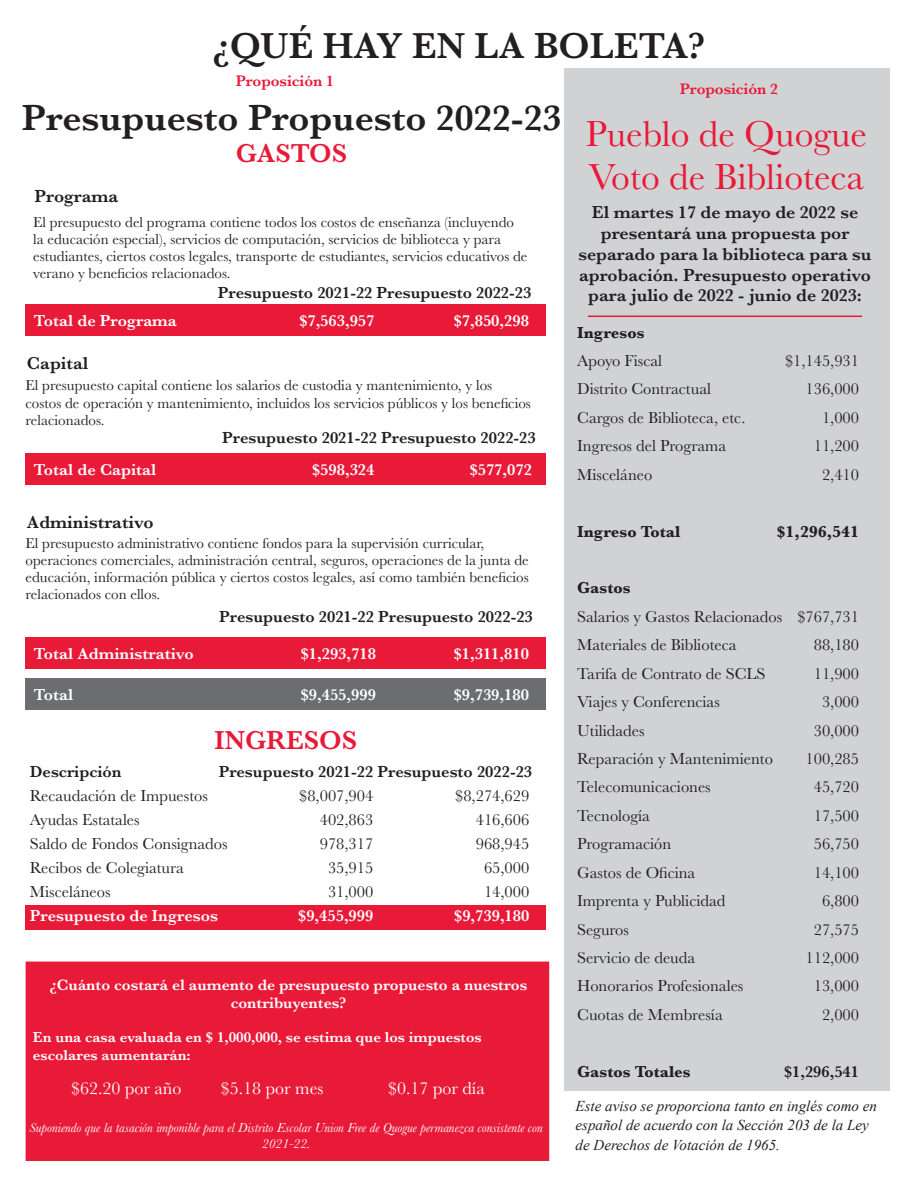
<style>
.page{position:relative;width:918px;height:1188px;background:#fff}
.page>*{position:absolute;margin:0;border:0;box-sizing:border-box;transform-origin:0 0}
.t1{font:600 37.5px "Baskerville";color:#231f20}
.t2{font:37.5px/43.2px "Baskerville";color:#e91938}
.t3{font:600 27px "Baskerville";color:#e91938}
.t4{font:600 18px/20.7px "Baskerville";color:#231f20;text-align:center}
.t5{font:18px "Baskerville";color:#fff}
.t6{font:16.5px/28.5px "Baskerville";color:#231f20}
.t7{font:600 16.5px "Baskerville";color:#fff}
.t8{font:600 16.5px "Baskerville";color:#231f20}
.t9{font:700 16.5px "Baskerville";color:#231f20}
.t10{font:600 15.75px/18.1px "Baskerville";color:#fff;text-align:center}
.t11{font:600 15.75px "Baskerville";letter-spacing:-.005em;color:#e91938}
.t12{font:15px/17.2px "Baskerville";color:#231f20}
.t13{font:italic 15px/19.8px "Times New Roman";color:#231f20}
.t14{font:600 15px/17.2px "Baskerville";color:#fff}
.t15{font:italic 13.5px/15.5px "Baskerville";color:#fff;text-align:center}
</style>
<div class="page">
<div style="left:26px;top:304px;width:520px;height:32px;background:#e91938"></div>
<div style="left:26px;top:453px;width:520px;height:32px;background:#e91938"></div>
<div style="left:26px;top:905px;width:520px;height:24px;background:#e91938"></div>
<div style="left:564px;top:68px;width:326px;height:1023px;background:#d1d2d4"></div>
<div style="left:26px;top:637px;width:520px;height:32px;background:#e91938"></div>
<div style="left:26px;top:962px;width:523px;height:199px;background:#e91938"></div>
<hr style="left:588px;top:316px;width:274px;height:1px;background:#e91938">
<div style="left:26px;top:678px;width:520px;height:32px;background:#6c6d70"></div>
<h1 class="t1" style="left:213px;top:20px;width:494px">¿QUÉ HAY EN LA BOLETA?</h1>
<p class="t11" style="left:236px;top:70px;width:100px">Proposición 1</p>
<h1 class="t1" style="left:22px;top:91px;width:541px">Presupuesto Propuesto 2022-23</h1>
<h2 class="t3" style="left:236px;top:134px;width:113px">GASTOS</h2>
<p class="t4" style="left:35px;top:185px;width:85px">Programa</p>
<p class="t12" style="left:33px;top:213px;width:496px">El presupuesto del programa contiene todos los costos de enseñanza (incluyendo la educación especial), servicios de computación, servicios de biblioteca y para estudiantes, ciertos costos legales, transporte de estudiantes, servicios educativos de verano y beneficios relacionados.</p>
<p class="t8" style="left:218px;top:281px;width:315px">Presupuesto 2021-22 Presupuesto 2022-23</p>
<p class="t7" style="left:34px;top:309px;width:144px">Total de Programa</p>
<p class="t7" style="left:299px;top:309px;width:77px">$7,563,957</p>
<p class="t7" style="left:454px;top:309px;width:77px">$7,850,298</p>
<p class="t4" style="left:27px;top:352px;width:63px">Capital</p>
<p class="t12" style="left:26px;top:377px;width:507px">El presupuesto capital contiene los salarios de custodia y mantenimiento, y los costos de operación y mantenimiento, incluidos los servicios públicos y los beneficios relacionados.</p>
<p class="t8" style="left:222px;top:426px;width:315px">Presupuesto 2021-22 Presupuesto 2022-23</p>
<p class="t7" style="left:34px;top:458px;width:124px">Total de Capital</p>
<p class="t7" style="left:312px;top:458px;width:64px">$598,324</p>
<p class="t7" style="left:470px;top:458px;width:64px">$577,072</p>
<p class="t4" style="left:27px;top:511px;width:128px">Administrativo</p>
<p class="t12" style="left:26px;top:534px;width:505px">El presupuesto administrativo contiene fondos para la supervisión curricular, operaciones comerciales, administración central, seguros, operaciones de la junta de educación, información pública y ciertos costos legales, así como también beneficios relacionados con ellos.</p>
<p class="t8" style="left:219px;top:605px;width:315px">Presupuesto 2021-22 Presupuesto 2022-23</p>
<p class="t7" style="left:34px;top:642px;width:161px">Total Administrativo</p>
<p class="t7" style="left:301px;top:642px;width:77px">$1,293,718</p>
<p class="t7" style="left:454px;top:642px;width:77px">$1,311,810</p>
<p class="t7" style="left:34px;top:683px;width:41px">Total</p>
<p class="t7" style="left:301px;top:683px;width:77px">$9,455,999</p>
<p class="t7" style="left:454px;top:683px;width:77px">$9,739,180</p>
<h2 class="t3" style="left:215px;top:721px;width:144px">INGRESOS</h2>
<p class="t8" style="left:30px;top:760px;width:93px">Descripción</p>
<p class="t8" style="left:219px;top:760px;width:315px">Presupuesto 2021-22 Presupuesto 2022-23</p>
<p class="t6" style="left:30px;top:782px;width:180px">Recaudación de Impuestos</p>
<p class="t6" style="left:299px;top:782px;width:76px">$8,007,904</p>
<p class="t6" style="left:455px;top:782px;width:76px">$8,274,629</p>
<p class="t6" style="left:30px;top:806px;width:111px">Ayudas Estatales</p>
<p class="t6" style="left:320px;top:806px;width:55px">402,863</p>
<p class="t6" style="left:476px;top:806px;width:55px">416,606</p>
<p class="t6" style="left:30px;top:830px;width:199px">Saldo de Fondos Consignados</p>
<p class="t6" style="left:320px;top:830px;width:55px">978,317</p>
<p class="t6" style="left:476px;top:830px;width:55px">968,945</p>
<p class="t6" style="left:30px;top:854px;width:155px">Recibos de Colegiatura</p>
<p class="t6" style="left:328px;top:854px;width:47px">35,915</p>
<p class="t6" style="left:484px;top:854px;width:47px">65,000</p>
<p class="t6" style="left:30px;top:878px;width:82px">Misceláneos</p>
<p class="t6" style="left:328px;top:878px;width:47px">31,000</p>
<p class="t6" style="left:484px;top:878px;width:47px">14,000</p>
<p class="t7" style="left:30px;top:904px;width:190px">Presupuesto de Ingresos</p>
<p class="t7" style="left:298px;top:904px;width:77px">$9,455,999</p>
<p class="t7" style="left:454px;top:904px;width:77px">$9,739,180</p>
<p class="t10" style="left:50px;top:975px;width:479px">¿Cuánto costará el aumento de presupuesto propuesto a nuestros contribuyentes?</p>
<p class="t14" style="left:33px;top:1029px;width:450px">En una casa evaluada en $ 1,000,000, se estima que los impuestos escolares aumentarán:</p>
<p class="t5" style="left:71px;top:1076px;width:112px">$62.20 por año</p>
<p class="t5" style="left:221px;top:1076px;width:104px">$5.18 por mes</p>
<p class="t5" style="left:388px;top:1076px;width:98px">$0.17 por día</p>
<p class="t15" style="left:29px;top:1120px;width:515px">Suponiendo que la tasación imponible para el Distrito Escolar Union Free de Quogue permanezca consistente con<br>2021-22.</p>
<p class="t11" style="left:680px;top:78px;width:100px">Proposición 2</p>
<h1 class="t2" style="left:586px;top:113px;width:283px">Pueblo de Quogue<br>Voto de Biblioteca</h1>
<p class="t4" style="left:579px;top:202px;width:295px">El martes 17 de mayo de 2022 se presentará una propuesta por separado para la biblioteca para su aprobación. Presupuesto operativo para julio de 2022 - junio de 2023:</p>
<p class="t9" style="left:577px;top:321px;width:69px">Ingresos</p>
<p class="t6" style="left:577px;top:347px;width:86px">Apoyo Fiscal</p>
<p class="t6" style="left:785px;top:347px;width:76px">$1,145,931</p>
<p class="t6" style="left:577px;top:375px;width:135px">Distrito Contractual</p>
<p class="t6" style="left:806px;top:375px;width:55px">136,000</p>
<p class="t6" style="left:577px;top:404px;width:170px">Cargos de Biblioteca, etc.</p>
<p class="t6" style="left:822px;top:404px;width:39px">1,000</p>
<p class="t6" style="left:577px;top:432px;width:150px">Ingresos del Programa</p>
<p class="t6" style="left:814px;top:432px;width:47px">11,200</p>
<p class="t6" style="left:577px;top:460px;width:77px">Misceláneo</p>
<p class="t6" style="left:822px;top:460px;width:39px">2,410</p>
<p class="t9" style="left:577px;top:520px;width:105px">Ingreso Total</p>
<p class="t9" style="left:777px;top:520px;width:84px">$1,296,541</p>
<p class="t9" style="left:577px;top:577px;width:55px">Gastos</p>
<p class="t6" style="left:577px;top:603px;width:284px">Salarios y Gastos Relacionados $767,731<br>Materiales de Biblioteca</p>
<p class="t6" style="left:814px;top:631px;width:47px">88,180</p>
<p class="t6" style="left:577px;top:659px;width:190px">Tarifa de Contrato de SCLS</p>
<p class="t6" style="left:814px;top:659px;width:47px">11,900</p>
<p class="t6" style="left:577px;top:688px;width:144px">Viajes y Conferencias</p>
<p class="t6" style="left:822px;top:688px;width:39px">3,000</p>
<p class="t6" style="left:577px;top:716px;width:69px">Utilidades</p>
<p class="t6" style="left:814px;top:716px;width:47px">30,000</p>
<p class="t6" style="left:577px;top:745px;width:197px">Reparación y Mantenimiento</p>
<p class="t6" style="left:806px;top:745px;width:55px">100,285</p>
<p class="t6" style="left:577px;top:773px;width:135px">Telecomunicaciones</p>
<p class="t6" style="left:814px;top:773px;width:47px">45,720</p>
<p class="t6" style="left:577px;top:802px;width:74px">Tecnología</p>
<p class="t6" style="left:814px;top:802px;width:47px">17,500</p>
<p class="t6" style="left:577px;top:830px;width:96px">Programación</p>
<p class="t6" style="left:814px;top:830px;width:47px">56,750</p>
<p class="t6" style="left:577px;top:858px;width:120px">Gastos de Oficina</p>
<p class="t6" style="left:814px;top:858px;width:47px">14,100</p>
<p class="t6" style="left:577px;top:887px;width:150px">Imprenta y Publicidad</p>
<p class="t6" style="left:822px;top:887px;width:39px">6,800</p>
<p class="t6" style="left:577px;top:915px;width:53px">Seguros</p>
<p class="t6" style="left:814px;top:915px;width:47px">27,575</p>
<p class="t6" style="left:577px;top:944px;width:120px">Servicio de deuda</p>
<p class="t6" style="left:806px;top:944px;width:55px">112,000</p>
<p class="t6" style="left:577px;top:972px;width:168px">Honorarios Profesionales</p>
<p class="t6" style="left:814px;top:972px;width:47px">13,000</p>
<p class="t6" style="left:577px;top:1001px;width:147px">Cuotas de Membresía</p>
<p class="t6" style="left:822px;top:1001px;width:39px">2,000</p>
<p class="t9" style="left:577px;top:1060px;width:115px">Gastos Totales</p>
<p class="t8" style="left:784px;top:1060px;width:77px">$1,296,541</p>
<p class="t13" style="left:576px;top:1095px;width:303px">Este aviso se proporciona tanto en inglés como en español de acuerdo con la Sección 203 de la Ley de Derechos de Votación de 1965.</p>
</div>
